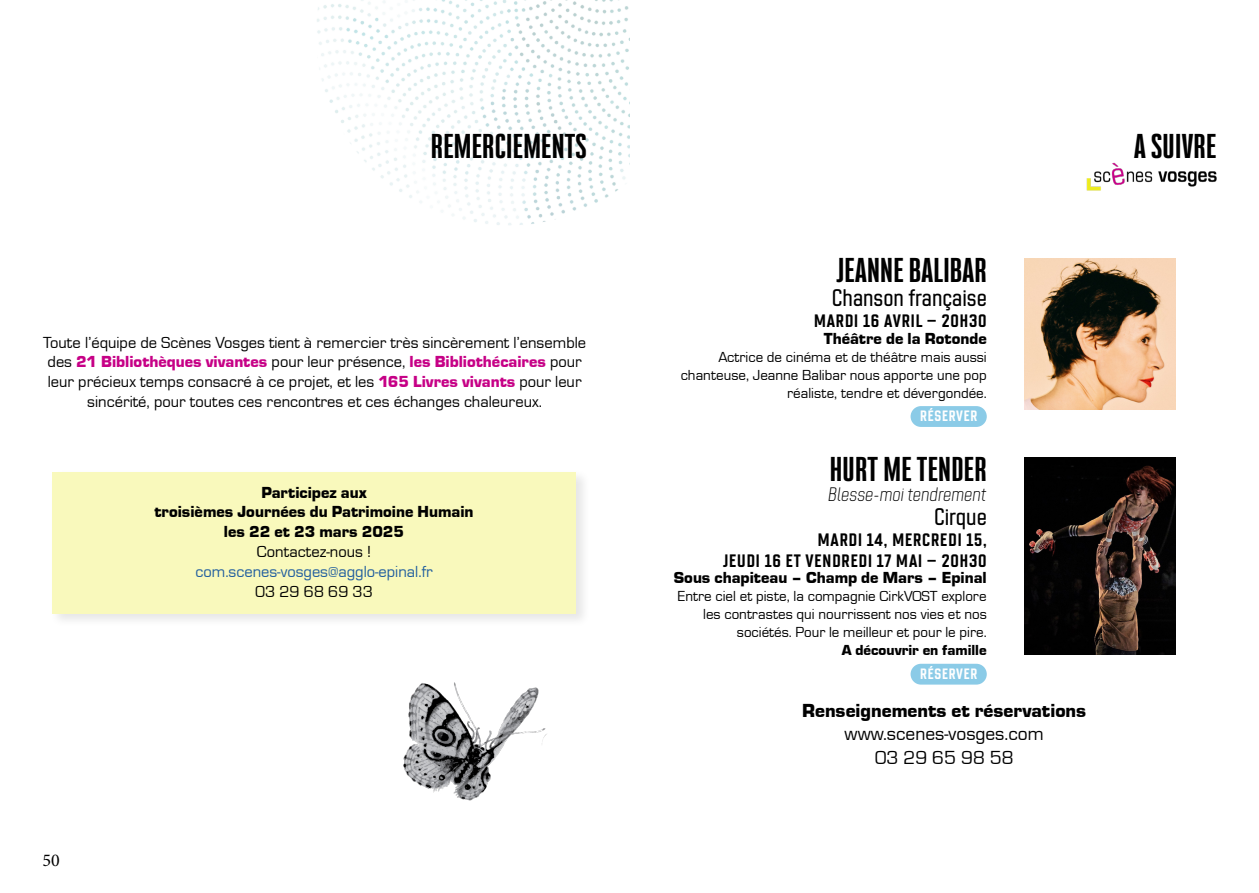
<style>
.page{position:relative;width:1259px;height:893px;background:#fff}
.page>*{position:absolute;margin:0;border:0;box-sizing:border-box;transform-origin:0 0}
.t1{font:900 30px "Bw Stretch DEMO";letter-spacing:.01em;color:#000}
.t2{font:500 24px "Chromoxome Pro";color:#000}
.t3{font:19.5px/23.4px "Eurostar";color:#000;text-align:center}
.t4{font:900 19.5px "Eurostar";color:#000}
.t5{font:italic 200 19.5px "Chromoxome Pro";color:#000}
.t6{font:700 18px/21px "Chromoxome Pro";letter-spacing:.05em;color:#000;text-align:right}
.t7{font:18px "Minion Pro";color:#000}
.t8{font:16.5px/19.8px "Eurostar";color:#000;text-align:center}
.t9{font:900 16.5px/19.8px "Eurostar";color:#000;text-align:center}
.t10{font:16.5px "Eurostar";color:#215e9e}
.t11{font:15px/18px "Eurostar";color:#000;text-align:right}
.t12{font:900 15px "Eurostar";color:#000}
.t13{font:700 15px "Chromoxome Pro";letter-spacing:.05em;color:#fff}
.s1{font-weight:900;color:#c60086}
</style>
<div class="page">
<div style="left:49px;top:469px;width:542px;height:159px;background:#000;opacity:.1"></div>
<div style="left:52px;top:472px;width:523px;height:42px;background:#f9f9bc"></div>
<div style="left:52px;top:512px;width:523px;height:42px;background:#f9f9bc"></div>
<div style="left:52px;top:551px;width:523px;height:42px;background:#f9f9bc"></div>
<div style="left:52px;top:571px;width:523px;height:42px;background:#f9f9bc"></div>
<img style="left:317px;top:0;width:312px;height:225px">
<img style="left:403px;top:682px;width:144px;height:119px">
<img style="left:1024px;top:258px;width:151px;height:151px">
<img style="left:1086px;top:162px;width:131px;height:29px">
<img style="left:1024px;top:457px;width:151px;height:198px">
<div style="left:910px;top:406px;width:76px;height:21px;background:#8bcbe7;border-radius:10px"></div>
<div style="left:910px;top:664px;width:76px;height:21px;background:#8bcbe7;border-radius:10px"></div>
<h1 class="t1" style="left:431px;top:126px;width:157px">REMERCIEMENTS</h1>
<h1 class="t1" style="left:1134px;top:126px;width:84px">A SUIVRE</h1>
<p class="t8" style="left:43px;top:332px;width:544px">Toute l’équipe de Scènes Vosges tient à remercier très sincèrement l’ensemble des <span class="s1">21 Bibliothèques vivantes</span> pour leur présence, <span class="s1">les Bibliothécaires</span> pour leur précieux temps consacré à ce projet, et les <span class="s1">165 Livres vivants</span> pour leur sincérité, pour toutes ces rencontres et ces échanges chaleureux.</p>
<p class="t9" style="left:154px;top:482px;width:320px">Participez aux<br>troisièmes Journées du Patrimoine Humain les 22 et 23 mars 2025</p>
<p class="t8" style="left:257px;top:541px;width:116px">Contactez-nous !</p>
<p class="t10" style="left:195px;top:561px;width:239px">com.scenes-vosges@agglo-epinal.fr</p>
<p class="t8" style="left:255px;top:581px;width:119px">03 29 68 69 33</p>
<p class="t7" style="left:43px;top:848px;width:19px">50</p>
<h1 class="t1" style="left:836px;top:251px;width:152px">JEANNE BALIBAR</h1>
<h2 class="t2" style="left:832px;top:284px;width:156px">Chanson française</h2>
<p class="t6" style="left:814px;top:311px;width:174px">MARDI 16 AVRIL – 20H30</p>
<p class="t9" style="left:823px;top:328px;width:164px">Théâtre de la Rotonde</p>
<p class="t11" style="left:681px;top:348px;width:307px">Actrice de cinéma et de théâtre mais aussi chanteuse, Jeanne Balibar nous apporte une pop réaliste, tendre et dévergondée.</p>
<p class="t13" style="left:920px;top:408px;width:59px">RÉSERVER</p>
<h1 class="t1" style="left:830px;top:449px;width:158px">HURT ME TENDER</h1>
<p class="t5" style="left:829px;top:483px;width:159px">Blesse-moi tendrement</p>
<h2 class="t2" style="left:934px;top:503px;width:54px">Cirque</h2>
<p class="t6" style="left:723px;top:529px;width:265px">MARDI 14, MERCREDI 15,<br>JEUDI 16 ET VENDREDI 17 MAI – 20H30</p>
<p class="t9" style="left:674px;top:567px;width:314px">Sous chapiteau – Champ de Mars – Epinal</p>
<p class="t11" style="left:678px;top:587px;width:310px">Entre ciel et piste, la compagnie CirkVOST explore les contrastes qui nourrissent nos vies et nos sociétés. Pour le meilleur et pour le pire.</p>
<p class="t12" style="left:841px;top:641px;width:146px">A découvrir en famille</p>
<p class="t13" style="left:920px;top:665px;width:59px">RÉSERVER</p>
<p class="t4" style="left:802px;top:698px;width:285px">Renseignements et réservations</p>
<p class="t3" style="left:844px;top:721px;width:201px">www.scenes-vosges.com<br>03 29 65 98 58</p>
</div>
